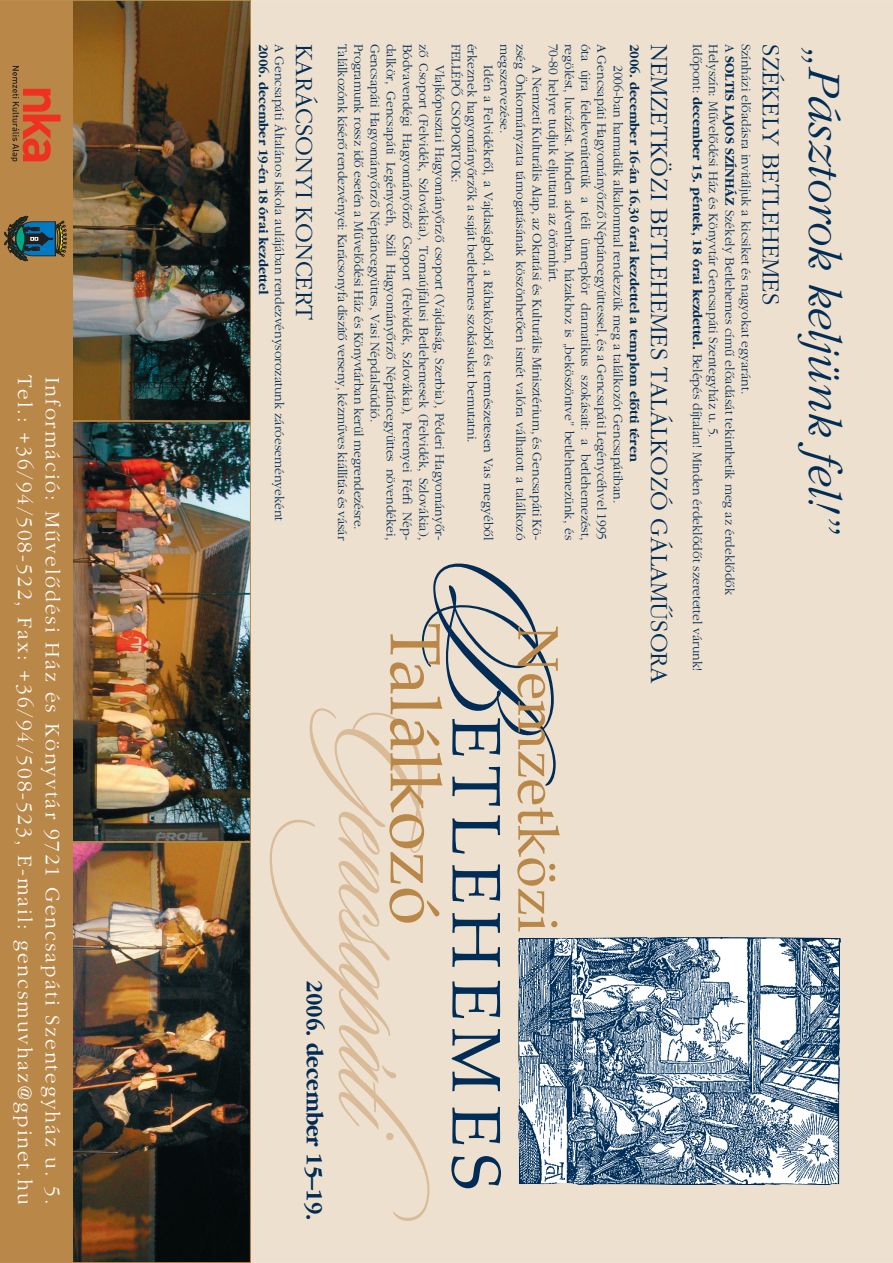
<style>
.page{position:relative;width:893px;height:1263px;background:#fff}
.page>*{position:absolute;margin:0;border:0;box-sizing:border-box;transform-origin:0 0}
.t1{font:italic 300 48.15px "Garamond";color:#002c55}
.t2{font:300 25.5px "Garamond";color:#002c55}
.t3{font:700 24px "Garamond";color:#002c55;scale:.93 1}
.t4{font:300 21.3px "Garamond";letter-spacing:.09em;color:#fff}
.t5{font:300 13.5px "Garamond";color:#002c55}
.t6{font:700 13.5px "Garamond";color:#002c55}
.s1{font-weight:700}
</style>
<div class="page">
<div style="left:0;top:0;width:892px;height:1263px;background:#eee0ce"></div>
<svg style="left:270px;top:564px;width:289px;height:657px"></svg>
<img style="left:518px;top:937px;width:323px;height:249px">
<img style="left:74px;top:2px;width:175px;height:417px">
<div style="left:72px;top:0;width:179px;height:421px;border:1px solid #b98747"></div>
<img style="left:74px;top:423px;width:175px;height:417px">
<div style="left:72px;top:421px;width:179px;height:421px;border:1px solid #b98747"></div>
<img style="left:74px;top:844px;width:175px;height:417px">
<div style="left:72px;top:842px;width:179px;height:421px;border:1px solid #b98747"></div>
<div style="left:0;top:0;width:72px;height:1263px;background:#b98747"></div>
<svg style="left:11px;top:66px;width:50px;height:95px"></svg>
<svg style="left:4px;top:216px;width:63px;height:45px"></svg>
<h3 class="t4" style="left:33px;top:375px;width:831px;rotate:90deg">Tel.: +36/94/508-522, Fax: +36/94/508-523, E-mail: gencsmuvhaz@gpinet.hu</h3>
<h3 class="t4" style="left:61px;top:377px;width:829px;rotate:90deg">Információ: Mûvelôdési Ház és Könyvtár 9721 Gencsapáti Szentegyház u. 5.</h3>
<p class="t6" style="left:269px;top:44px;width:253px;rotate:90deg">2006. december 19-én 18 órai kezdettel</p>
<p class="t5" style="left:285px;top:44px;width:479px;rotate:90deg">A Gencsapáti Általános Iskola aulájában rendezvénysorozatunk záróeseményeként</p>
<h2 class="t2" style="left:314px;top:44px;width:278px;rotate:90deg">KARÁCSONYI KONCERT</h2>
<p class="t5" style="left:348px;top:44px;width:498px;rotate:90deg">Találkozónk kísérô rendezvényei: Karácsonyfa díszítô verseny, kézmûves kiállítás és vásár</p>
<p class="t5" style="left:364px;top:44px;width:488px;rotate:90deg">Programunk rossz idô esetén a Mûvelôdési Ház és Könyvtárban kerül megrendezésre.</p>
<p class="t5" style="left:380px;top:44px;width:380px;rotate:90deg">Gencsapáti Hagyományôrzô Néptáncegyüttes, Vasi Népdalstúdió.</p>
<p class="t5" style="left:396px;top:44px;width:498px;rotate:90deg">dalkör, Gencsapáti Legénycéh, Szili Hagyományôrzô Néptáncegyüttes növendékei,</p>
<p class="t5" style="left:413px;top:44px;width:498px;rotate:90deg">Bódvavendégi Hagyományôrzô Csoport (Felvidék, Szlovákia), Perenyei Férfi Nép-</p>
<p class="t5" style="left:429px;top:44px;width:498px;rotate:90deg">zô Csoport (Felvidék, Szlovákia), Tornaújfalusi Betlehemesek (Felvidék, Szlovákia),</p>
<p class="t5" style="left:558px;top:44px;width:241px;rotate:90deg">70-80 helyre tudjuk eljuttatni az örömhírt.</p>
<p class="t5" style="left:575px;top:44px;width:498px;rotate:90deg">regölést, lucázást. Minden adventban, házakhoz is „beköszöntve” betlehemezünk, és</p>
<p class="t5" style="left:591px;top:44px;width:498px;rotate:90deg">óta újra felelevenítettük a téli ünnepkör dramatikus szokásait: a betlehemezést,</p>
<p class="t5" style="left:607px;top:44px;width:498px;rotate:90deg">A Gencsapáti Hagyományôrzô Néptáncegyüttessel, és a Gencsapáti Legénycéhvel 1995</p>
<p class="t5" style="left:510px;top:44px;width:91px;rotate:90deg">megszervezése.</p>
<p class="t5" style="left:526px;top:44px;width:498px;rotate:90deg">zség Önkormányzata támogatásának köszönhetôen ismét valóra válhatott a találkozó</p>
<p class="t5" style="left:461px;top:44px;width:141px;rotate:90deg">FELLÉPÔ CSOPORTOK:</p>
<p class="t5" style="left:477px;top:44px;width:401px;rotate:90deg">érkeznek hagyományôrzôk a saját betlehemes szokásukat bemutatni.</p>
<p class="t6" style="left:639px;top:44px;width:420px;rotate:90deg">2006. december 16-án 16.30 órai kezdettel a templom elôtti téren</p>
<h2 class="t2" style="left:669px;top:44px;width:642px;rotate:90deg">NEMZETKÖZI BETLEHEMES TALÁLKOZÓ GÁLAMÛSORA</h2>
<p class="t5" style="left:542px;top:65px;width:477px;rotate:90deg">A Nemzeti Kulturális Alap, az Oktatási és Kulturális Minisztérium, és Gencsapáti Kö-</p>
<p class="t5" style="left:445px;top:65px;width:477px;rotate:90deg">Vlajkópusztai Hagyományôrzô csoport (Vajdaság, Szerbia), Péderi Hagyományôr-</p>
<p class="t5" style="left:494px;top:65px;width:477px;rotate:90deg">Idén a Felvidékrôl, a Vajdaságból, a Rábaközbôl és természetesen Vas megyébôl</p>
<p class="t5" style="left:623px;top:65px;width:440px;rotate:90deg">2006-ban harmadik alkalommal rendezzük meg a találkozót Gencsapátiban.</p>
<p class="t5" style="left:735px;top:44px;width:553px;rotate:90deg">A <span class="s1">SOLTIS LAJOS SZÍNHÁZ</span> Székely Betlehemes címû elôadását tekinthetik meg az érdeklôdôk</p>
<p class="t5" style="left:751px;top:44px;width:352px;rotate:90deg">Színházi elôadásra invitáljuk a kicsiket és nagyokat egyaránt.</p>
<h2 class="t2" style="left:781px;top:44px;width:263px;rotate:90deg">SZÉKELY BETLEHEMES</h2>
<p class="t5" style="left:702px;top:44px;width:629px;rotate:90deg">Idôpont: <span class="s1">december 15. péntek, 18 órai kezdettel.</span> Belépés díjtalan! Minden érdeklôdôt szeretettel várunk!</p>
<p class="t5" style="left:719px;top:44px;width:396px;rotate:90deg">Helyszín: Mûvelôdési Ház és Könyvtár Gencsapáti Szentegyház u. 5.</p>
<h1 class="t1" style="left:842px;top:46px;width:489px;rotate:90deg">„Pásztorok keljünk fel!”</h1>
<h3 class="t3" style="left:324px;top:980px;width:260px;rotate:90deg">2006. december 15–19.</h3>
</div>
